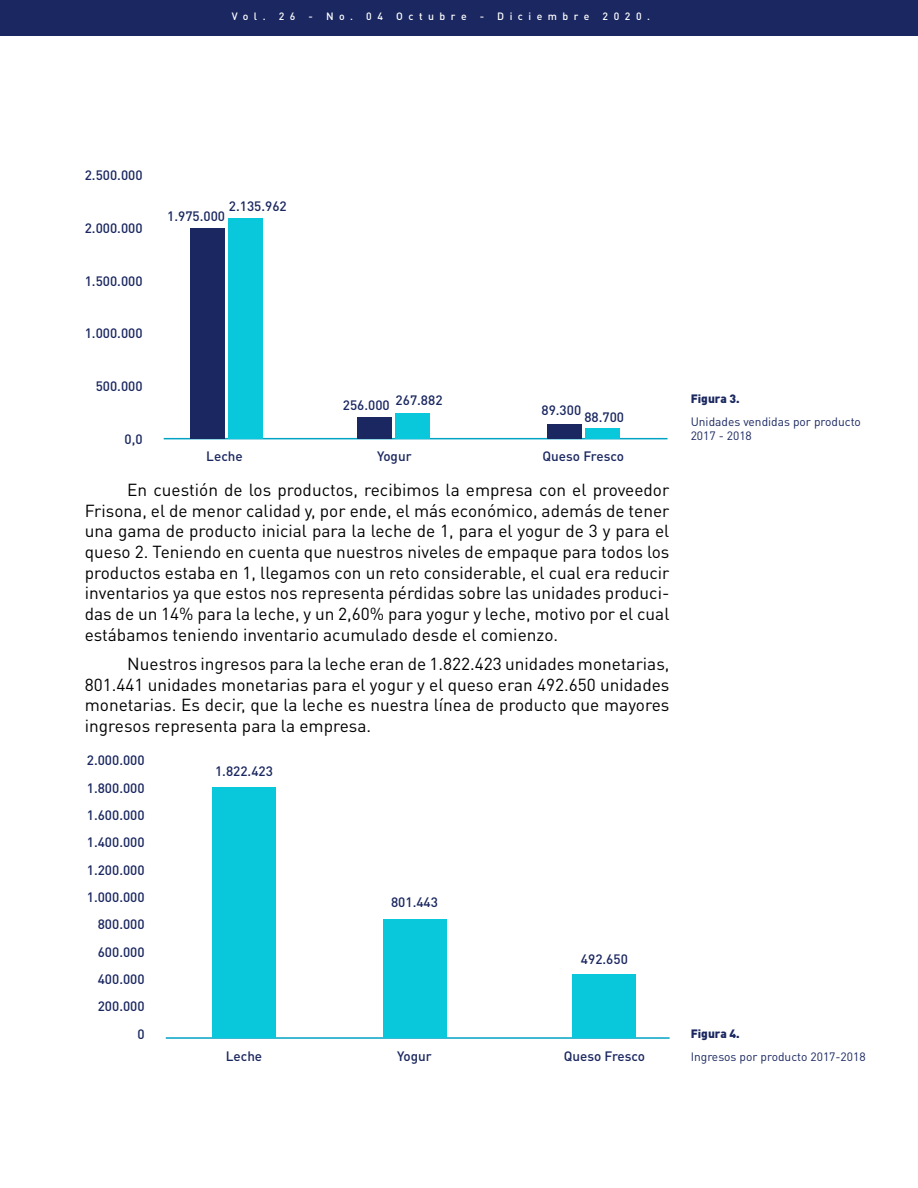
<style>
.page{position:relative;width:918px;height:1188px;background:#fff}
.page>*{position:absolute;margin:0;border:0;box-sizing:border-box;transform-origin:0 0}
.t1{font:17.25px/20.7px "DIN Pro";color:#000;text-align:justify}
.t2{font:500 13.5px/27.3px "DIN Pro";color:#1a2760;text-align:right}
.t3{font:12px/14.4px "DIN Pro";color:#1a2760}
.t4{font:900 12px "DIN Pro";color:#1a2760}
.t5{font:500 10.5px "DIN Pro";letter-spacing:.525em;color:#fff}
</style>
<div class="page">
<div style="left:0;top:0;width:918px;height:36px;background:#1a2760"></div>
<hr style="left:164px;top:438px;width:504px;height:1px;background:#00a2c4">
<div style="left:190px;top:228px;width:34px;height:210px;background:#1a2760"></div>
<div style="left:229px;top:218px;width:34px;height:220px;background:#09c8dc"></div>
<div style="left:357px;top:417px;width:34px;height:21px;background:#1a2760"></div>
<div style="left:395px;top:413px;width:34px;height:25px;background:#09c8dc"></div>
<div style="left:547px;top:424px;width:34px;height:14px;background:#1a2760"></div>
<div style="left:585px;top:428px;width:34px;height:10px;background:#09c8dc"></div>
<hr style="left:166px;top:1037px;width:504px;height:2px;background:#00a2c4">
<div style="left:212px;top:788px;width:64px;height:250px;background:#09c8dc"></div>
<div style="left:383px;top:919px;width:63px;height:119px;background:#09c8dc"></div>
<div style="left:573px;top:974px;width:63px;height:64px;background:#09c8dc"></div>
<p class="t5" style="left:232px;top:9px;width:420px">Vol. 26 - No. 04 Octubre - Diciembre 2020.</p>
<p class="t2" style="left:85px;top:161px;width:59px">2.500.000</p>
<p class="t2" style="left:85px;top:214px;width:59px">2.000.000</p>
<p class="t2" style="left:85px;top:267px;width:59px">1.500.000</p>
<p class="t2" style="left:85px;top:319px;width:59px">1.000.000</p>
<p class="t2" style="left:96px;top:372px;width:48px">500.000</p>
<p class="t2" style="left:125px;top:425px;width:20px">0,0</p>
<p class="t2" style="left:229px;top:192px;width:59px">2.135.962</p>
<p class="t2" style="left:167px;top:202px;width:59px">1.975.000</p>
<p class="t2" style="left:343px;top:388px;width:101px">256.000 267.882</p>
<p class="t2" style="left:541px;top:396px;width:41px">89.300</p>
<p class="t2" style="left:584px;top:403px;width:41px">88.700</p>
<p class="t2" style="left:206px;top:442px;width:38px">Leche</p>
<p class="t2" style="left:377px;top:442px;width:36px">Yogur</p>
<p class="t2" style="left:543px;top:442px;width:83px">Queso Fresco</p>
<p class="t1" style="left:85px;top:479px;width:586px;text-indent:43px">En cuestión de los productos, recibimos la empresa con el proveedor Frisona, el de menor calidad y, por ende, el más económico, además de tener una gama de producto inicial para la leche de 1, para el yogur de 3 y para el queso 2. Teniendo en cuenta que nuestros niveles de empaque para todos los productos estaba en 1, llegamos con un reto considerable, el cual era reducir inventarios ya que estos nos representa pérdidas sobre las unidades produci&shy;das de un 14% para la leche, y un 2,60% para yogur y leche, motivo por el cual estábamos teniendo inventario acumulado desde el comienzo.</p>
<p class="t1" style="left:85px;top:653px;width:586px;text-indent:43px">Nuestros ingresos para la leche eran de 1.822.423 unidades monetarias, 801.441 unidades monetarias para el yogur y el queso eran 492.650 unidades monetarias. Es decir, que la leche es nuestra línea de producto que mayores ingresos representa para la empresa.</p>
<p class="t2" style="left:87px;top:746px;width:59px">2.000.000<br>1.800.000<br>1.600.000<br>1.400.000<br>1.200.000<br>1.000.000<br>800.000<br>600.000<br>400.000<br>200.000<br>0</p>
<p class="t2" style="left:215px;top:757px;width:59px">1.822.423</p>
<p class="t2" style="left:391px;top:888px;width:48px">801.443</p>
<p class="t2" style="left:581px;top:945px;width:48px">492.650</p>
<p class="t2" style="left:226px;top:1042px;width:38px">Leche</p>
<p class="t2" style="left:397px;top:1042px;width:36px">Yogur</p>
<p class="t2" style="left:564px;top:1042px;width:83px">Queso Fresco</p>
<p class="t4" style="left:691px;top:391px;width:51px">Figura 3.</p>
<p class="t3" style="left:691px;top:414px;width:172px">Unidades vendidas por producto<br>2017 - 2018</p>
<p class="t4" style="left:691px;top:1025px;width:51px">Figura 4.</p>
<p class="t3" style="left:691px;top:1049px;width:177px">Ingresos por producto 2017-2018</p>
</div>
